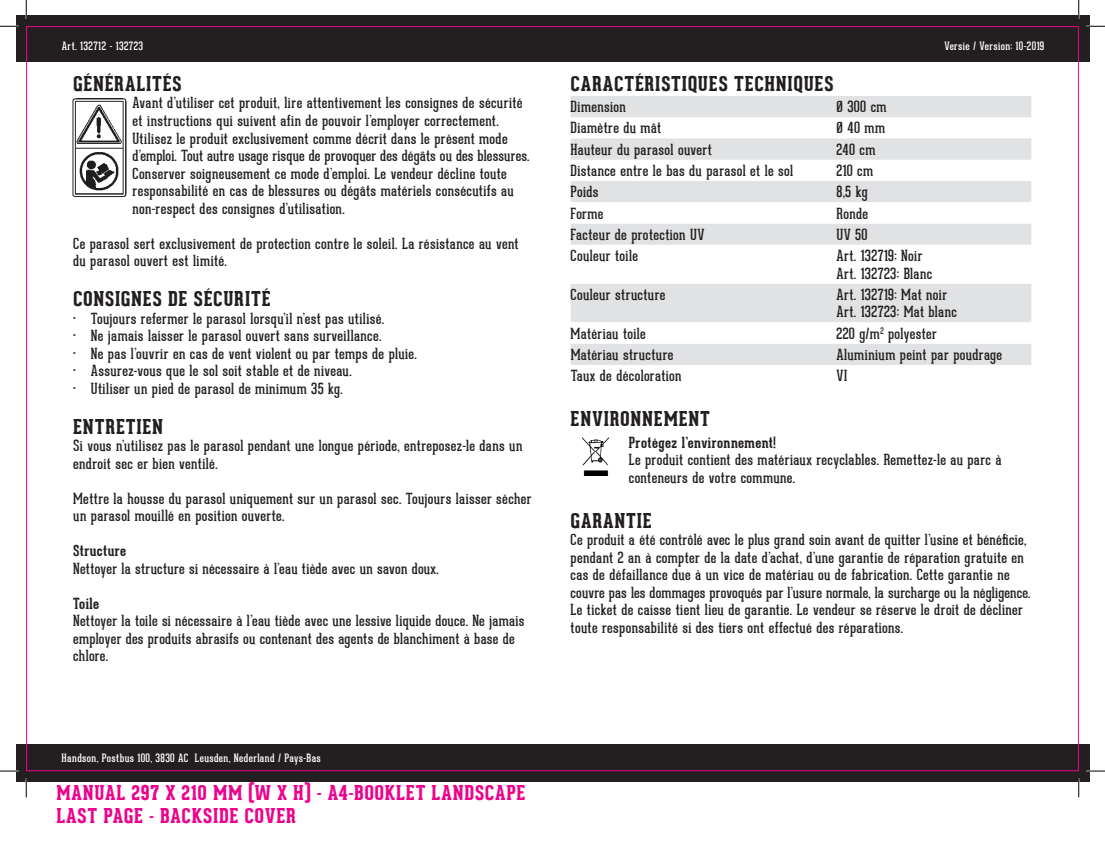
<style>
.page{position:relative;width:1105px;height:842px;background:#fff}
.page>*{position:absolute;margin:0;border:0;box-sizing:border-box;transform-origin:0 0}
.t1{font:800 20px "Geared Slab";letter-spacing:.035em;color:#231f20}
.t2{font:800 20px/22.5px "Geared Slab";letter-spacing:.03em;color:#ed028c}
.t3{font:15px/17.5px "Geared Slab";letter-spacing:.02em;color:#231f20}
.t4{font:700 15px "Geared Slab";letter-spacing:.025em;color:#231f20}
.t5{font:11.25px "Geared Slab";letter-spacing:.035em;color:#fff}
</style>
<div class="page">
<div style="left:16px;top:16px;width:1073px;height:46px;background:#231f20"></div>
<div style="left:16px;top:744px;width:1073px;height:37px;background:#231f20"></div>
<svg style="left:571px;top:96px;width:460px;height:269px;fill:#e1e2e4"></svg>
<svg style="left:571px;top:202px;width:460px;height:141px"></svg>
<img style="left:582px;top:437px;width:27px;height:38px">
<img style="left:72px;top:98px;width:54px;height:99px">
<svg style="left:0;top:25px;width:19px;height:2px"></svg>
<svg style="left:1086px;top:25px;width:19px;height:2px"></svg>
<svg style="left:0;top:770px;width:19px;height:1px"></svg>
<svg style="left:1086px;top:770px;width:19px;height:1px"></svg>
<svg style="left:25px;top:0;width:2px;height:19px"></svg>
<svg style="left:25px;top:778px;width:2px;height:19px"></svg>
<svg style="left:1078px;top:0;width:1px;height:19px"></svg>
<svg style="left:1078px;top:778px;width:1px;height:19px"></svg>
<p class="t5" style="left:62px;top:39px;width:83px">Art. 132712 - 132723</p>
<p class="t5" style="left:944px;top:39px;width:101px">Versie / Version: 10-2019</p>
<h1 class="t1" style="left:73px;top:72px;width:110px">GÉNÉRALITÉS</h1>
<p class="t3" style="left:133px;top:94px;width:399px">Avant d’utiliser cet produit, lire attentivement les consignes de sécurité et instructions qui suivent afin de pouvoir l’employer correctement.<br>Utilisez le produit exclusivement comme décrit dans le présent mode d’emploi. Tout autre usage risque de provoquer des dégâts ou des blessures.<br>Conserver soigneusement ce mode d’emploi. Le vendeur décline toute responsabilité en cas de blessures ou dégâts matériels consécutifs au non-respect des consignes d’utilisation.</p>
<p class="t3" style="left:73px;top:234px;width:447px">Ce parasol sert exclusivement de protection contre le soleil. La résistance au vent du parasol ouvert est limité.</p>
<h1 class="t1" style="left:73px;top:287px;width:199px">CONSIGNES DE SÉCURITÉ</h1>
<p class="t3" style="left:73px;top:309px;width:313px">• Toujours refermer le parasol lorsqu’il n’est pas utilisé.</p>
<p class="t3" style="left:73px;top:327px;width:310px">• Ne jamais laisser le parasol ouvert sans surveillance.</p>
<p class="t3" style="left:73px;top:344px;width:345px">• Ne pas l’ouvrir en cas de vent violent ou par temps de pluie.</p>
<p class="t3" style="left:73px;top:362px;width:280px">• Assurez-vous que le sol soit stable et de niveau.</p>
<p class="t3" style="left:73px;top:379px;width:271px">• Utiliser un pied de parasol de minimum 35 kg.</p>
<h1 class="t1" style="left:73px;top:415px;width:92px">ENTRETIEN</h1>
<p class="t3" style="left:73px;top:437px;width:451px">Si vous n’utilisez pas le parasol pendant une longue période, entreposez-le dans un endroit sec er bien ventilé.</p>
<p class="t3" style="left:73px;top:489px;width:460px">Mettre la housse du parasol uniquement sur un parasol sec. Toujours laisser sécher un parasol mouillé en position ouverte.</p>
<p class="t4" style="left:73px;top:541px;width:55px">Structure</p>
<p class="t3" style="left:73px;top:559px;width:367px">Nettoyer la structure si nécessaire à l’eau tiède avec un savon doux.</p>
<p class="t4" style="left:73px;top:593px;width:28px">Toile</p>
<p class="t3" style="left:73px;top:612px;width:453px">Nettoyer la toile si nécessaire à l’eau tiède avec une lessive liquide douce. Ne jamais employer des produits abrasifs ou contenant des agents de blanchiment à base de chlore.</p>
<p class="t5" style="left:62px;top:750px;width:261px">Handson, Postbus 100, 3830 AC Leusden, Nederland / Pays-Bas</p>
<h1 class="t2" style="left:56px;top:782px;width:471px">MANUAL 297 X 210 MM (W X H) - A4-BOOKLET LANDSCAPE<br>LAST PAGE - BACKSIDE COVER</h1>
<h1 class="t1" style="left:571px;top:72px;width:265px">CARACTÉRISTIQUES TECHNIQUES</h1>
<p class="t3" style="left:571px;top:98px;width:57px">Dimension</p>
<p class="t3" style="left:836px;top:98px;width:52px">Ø 300 cm</p>
<p class="t3" style="left:571px;top:119px;width:92px">Diamètre du mât</p>
<p class="t3" style="left:836px;top:119px;width:50px">Ø 40 mm</p>
<p class="t3" style="left:571px;top:141px;width:143px">Hauteur du parasol ouvert</p>
<p class="t3" style="left:836px;top:141px;width:40px">240 cm</p>
<p class="t3" style="left:571px;top:162px;width:224px">Distance entre le bas du parasol et le sol</p>
<p class="t3" style="left:836px;top:162px;width:38px">210 cm</p>
<p class="t3" style="left:571px;top:183px;width:29px">Poids</p>
<p class="t3" style="left:836px;top:183px;width:33px">8,5 kg</p>
<p class="t3" style="left:571px;top:204px;width:34px">Forme</p>
<p class="t3" style="left:836px;top:204px;width:33px">Ronde</p>
<p class="t3" style="left:571px;top:226px;width:135px">Facteur de protection UV</p>
<p class="t3" style="left:836px;top:226px;width:33px">UV 50</p>
<p class="t3" style="left:571px;top:247px;width:69px">Couleur toile</p>
<p class="t3" style="left:836px;top:247px;width:97px">Art. 132719: Noir<br>Art. 132723: Blanc</p>
<p class="t3" style="left:571px;top:286px;width:96px">Couleur structure</p>
<p class="t3" style="left:836px;top:286px;width:122px">Art. 132719: Mat noir<br>Art. 132723: Mat blanc</p>
<p class="t3" style="left:571px;top:324px;width:77px">Matériau toile</p>
<p class="t3" style="left:836px;top:324px;width:102px">220 g/m<sup>2</sup> polyester</p>
<p class="t3" style="left:571px;top:346px;width:104px">Matériau structure</p>
<p class="t3" style="left:836px;top:346px;width:167px">Aluminium peint par poudrage</p>
<p class="t3" style="left:571px;top:367px;width:112px">Taux de décoloration</p>
<p class="t3" style="left:836px;top:367px;width:12px">VI</p>
<h1 class="t1" style="left:571px;top:407px;width:141px">ENVIRONNEMENT</h1>
<p class="t4" style="left:629px;top:432px;width:149px">Protégez l’environnement!</p>
<p class="t3" style="left:629px;top:451px;width:374px">Le produit contient des matériaux recyclables. Remettez-le au parc à conteneurs de votre commune.</p>
<h1 class="t1" style="left:571px;top:508px;width:83px">GARANTIE</h1>
<p class="t3" style="left:571px;top:531px;width:461px">Ce produit a été contrôlé avec le plus grand soin avant de quitter l’usine et bénéficie, pendant 2 an à compter de la date d’achat, d’une garantie de réparation gratuite en cas de défaillance due à un vice de matériau ou de fabrication. Cette garantie ne couvre pas les dommages provoqués par l’usure normale, la surcharge ou la négligence.<br>Le ticket de caisse tient lieu de garantie. Le vendeur se réserve le droit de décliner toute responsabilité si des tiers ont effectué des réparations.</p>
</div>
